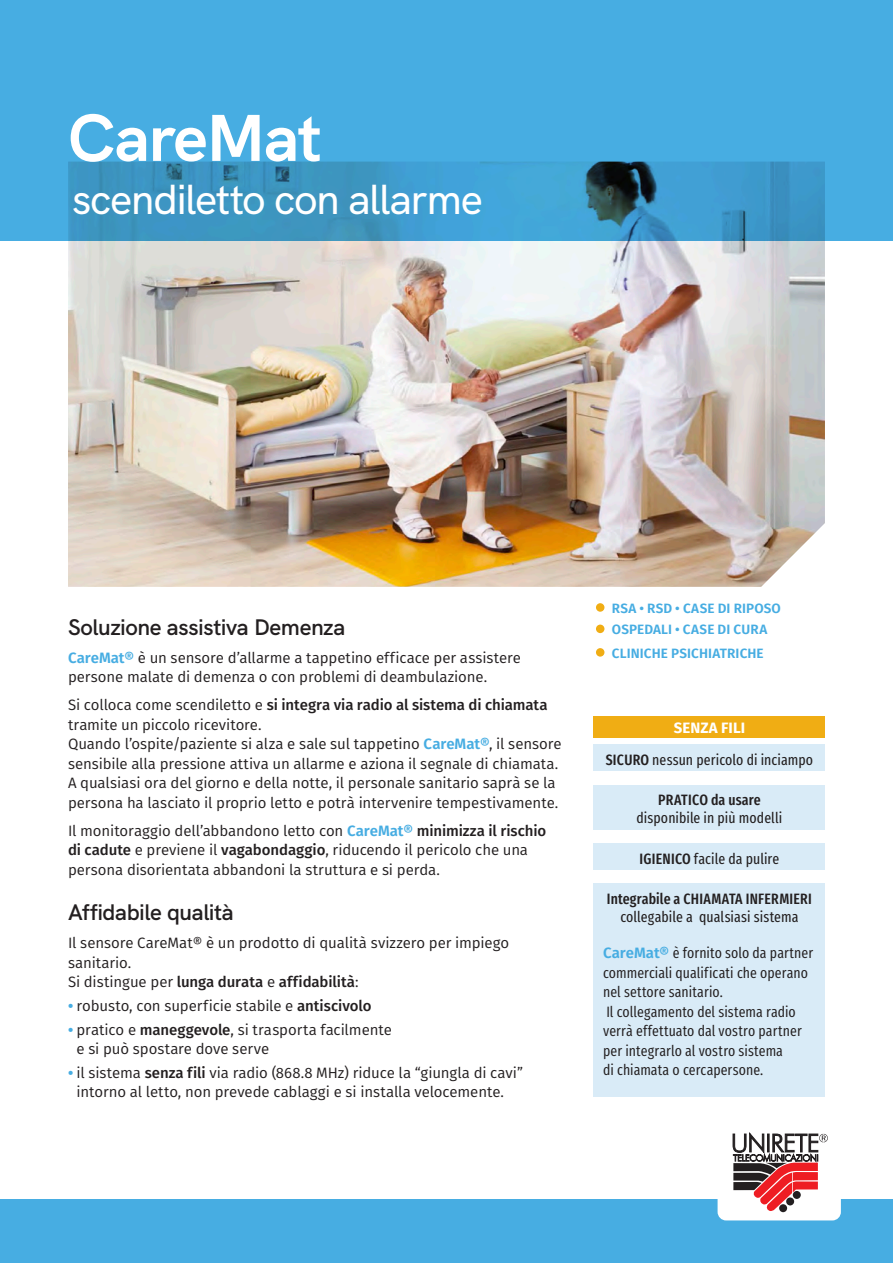
<style>
.page{position:relative;width:893px;height:1263px;background:#fff}
.page>*{position:absolute;margin:0;border:0;box-sizing:border-box;transform-origin:0 0}
.t1{font:700 66px "HK Grotesk";letter-spacing:-.02em;color:#fff}
.t2{font:500 42px "HK Grotesk";letter-spacing:-.035em;color:#fff}
.Titolo_2_nero_Grot{font:600 22.5px "HK Grotesk";letter-spacing:-.02em;color:#231f20}
.Testo_Fira_sans_SD2{font:600 22.5px "HK Grotesk";letter-spacing:-.02em;color:#231f20}
.Testo_Fira_sans_SD2-2{font:15px/19.5px "Fira Sans";letter-spacing:-.005em;color:#231f20}
.Testo_Fira_sans_SD2-3{font:15px/19.5px "Fira Sans Compressed";letter-spacing:.005em;color:#231f20}
.BOX_testo{font:15px/18px "Fira Sans Compressed";letter-spacing:.005em;color:#231f20;text-align:center}
.BOX_testo-2{font:500 15px/18px "Fira Sans Compressed";letter-spacing:.015em;color:#231f20;text-align:center}
.Testo_Fira_sans_SD2-4{font:500 15px "Fira Sans";letter-spacing:-.005em;color:#231f20}
.Testo_Fira_sans_SD2-5{font:700 15px "Fira Sans";letter-spacing:.005em;color:#fff}
.Testo_Fira_sans_SD2-6{font:600 13.5px "Fira Sans";letter-spacing:.01em;color:#47ade2}
.s1{font-weight:600;color:#47ade2}
.s2{font-weight:500}
.s3{font-weight:400}
.s4{font-weight:700;color:#47ade2}
.s5{font-family:"Fira Sans";font-weight:600;color:#47ade2}
</style>
<div class="page">
<img style="left:68px;top:240px;width:757px;height:347px">
<svg style="left:0;top:0;width:893px;height:240px;background:#44a5d8"></svg>
<div style="left:0;top:1199px;width:893px;height:64px;background:#47ade2"></div>
<div style="left:718px;top:1123px;width:123px;height:97px;background:#fff;border-radius:9px"></div>
<svg style="left:733px;top:1133px;width:95px;height:78px"></svg>
<div style="left:596px;top:603px;width:8px;height:9px;background:#f0ad14;border-radius:50%"></div>
<div style="left:596px;top:625px;width:8px;height:8px;background:#f0ad14;border-radius:50%"></div>
<div style="left:596px;top:648px;width:8px;height:9px;background:#f0ad14;border-radius:50%"></div>
<div style="left:594px;top:744px;width:231px;height:27px;background:#d9ebf7"></div>
<div style="left:594px;top:785px;width:231px;height:44px;background:#d9ebf7"></div>
<div style="left:594px;top:843px;width:231px;height:27px;background:#d9ebf7"></div>
<div style="left:594px;top:717px;width:231px;height:21px;background:#f0ad14"></div>
<div style="left:594px;top:883px;width:231px;height:214px;background:#d9ebf7"></div>
<h1 class="t1" style="left:68px;top:87px;width:255px">CareMat</h1>
<h2 class="t2" style="left:72px;top:167px;width:412px">scendiletto con allarme</h2>
<p class="Titolo_2_nero_Grot" style="left:68px;top:609px;width:279px">Soluzione assistiva Demenza</p>
<p class="Testo_Fira_sans_SD2-2" style="left:68px;top:647px;width:455px"><span class="s1">CareMat®</span> è un sensore d’allarme a tappetino efficace per assistere persone malate di demenza o con problemi di deambulazione.</p>
<p class="Testo_Fira_sans_SD2-2" style="left:68px;top:695px;width:481px">Si colloca come scendiletto e <span class="s2">si integra via radio al sistema di chiamata </span>tramite un piccolo ricevitore.</p>
<p class="Testo_Fira_sans_SD2-2" style="left:68px;top:734px;width:495px">Quando l’ospite/paziente si alza e sale sul tappetino <span class="s1">CareMat®</span>, il sensore sensibile alla pressione attiva un allarme e aziona il segnale di chiamata.</p>
<p class="Testo_Fira_sans_SD2-2" style="left:68px;top:773px;width:492px">A qualsiasi ora del giorno e della notte, il personale sanitario saprà se la persona ha lasciato il proprio letto e potrà intervenire tempestivamente.</p>
<p class="Testo_Fira_sans_SD2-2" style="left:68px;top:820px;width:480px">Il monitoraggio dell’abbandono letto con <span class="s1">CareMat®</span> <span class="s2">minimizza il rischio di cadute</span> e previene il <span class="s2">vagabondaggio</span>, riducendo il pericolo che una persona disorientata abbandoni la struttura e si perda.</p>
<p class="Testo_Fira_sans_SD2" style="left:68px;top:895px;width:167px">Affidabile qualità</p>
<p class="Testo_Fira_sans_SD2-2" style="left:68px;top:933px;width:443px">Il sensore CareMat® è un prodotto di qualità svizzero per impiego sanitario.</p>
<p class="Testo_Fira_sans_SD2-4" style="left:68px;top:970px;width:292px"><span class="s3">Si distingue per</span> lunga durata <span class="s3">e</span> affidabilità<span class="s3">:</span></p>
<p class="Testo_Fira_sans_SD2-2" style="left:68px;top:995px;width:305px"><span class="s4">•</span> robusto, con superficie stabile e <span class="s2">antiscivolo</span></p>
<p class="Testo_Fira_sans_SD2-2" style="left:76px;top:1019px;width:317px;text-indent:-8px"><span class="s4">•</span> pratico e <span class="s2">maneggevole</span>, si trasporta facilmente e si può spostare dove serve</p>
<p class="Testo_Fira_sans_SD2-2" style="left:76px;top:1062px;width:448px;text-indent:-8px"><span class="s4">•</span> il sistema <span class="s2">senza fili</span> via radio (868.8 MHz) riduce la “giungla di cavi” intorno al letto, non prevede cablaggi e si installa velocemente.</p>
<p class="Testo_Fira_sans_SD2-6" style="left:612px;top:597px;width:170px">RSA • RSD • CASE DI RIPOSO</p>
<p class="Testo_Fira_sans_SD2-6" style="left:612px;top:618px;width:157px">OSPEDALI • CASE DI CURA</p>
<p class="Testo_Fira_sans_SD2-6" style="left:612px;top:642px;width:153px">CLINICHE PSICHIATRICHE</p>
<p class="Testo_Fira_sans_SD2-5" style="left:674px;top:715px;width:73px">SENZA FILI</p>
<p class="BOX_testo" style="left:606px;top:750px;width:209px"><span class="s2">SICURO</span> nessun pericolo di inciampo</p>
<p class="BOX_testo" style="left:637px;top:790px;width:147px"><span class="s2">PRATICO da usare </span>disponibile in più modelli</p>
<p class="BOX_testo" style="left:640px;top:849px;width:141px"><span class="s2">IGIENICO</span> facile da pulire</p>
<p class="BOX_testo-2" style="left:607px;top:889px;width:206px">Integrabile a CHIAMATA INFERMIERI <span class="s3">collegabile a qualsiasi sistema</span></p>
<p class="Testo_Fira_sans_SD2-3" style="left:603px;top:943px;width:212px"><span class="s5">CareMat®</span> è fornito solo da partner commerciali qualificati che operano nel settore sanitario.</p>
<p class="Testo_Fira_sans_SD2-3" style="left:603px;top:1001px;width:200px">Il collegamento del sistema radio verrà effettuato dal vostro partner per integrarlo al vostro sistema<br>di chiamata o cercapersone.</p>
</div>
